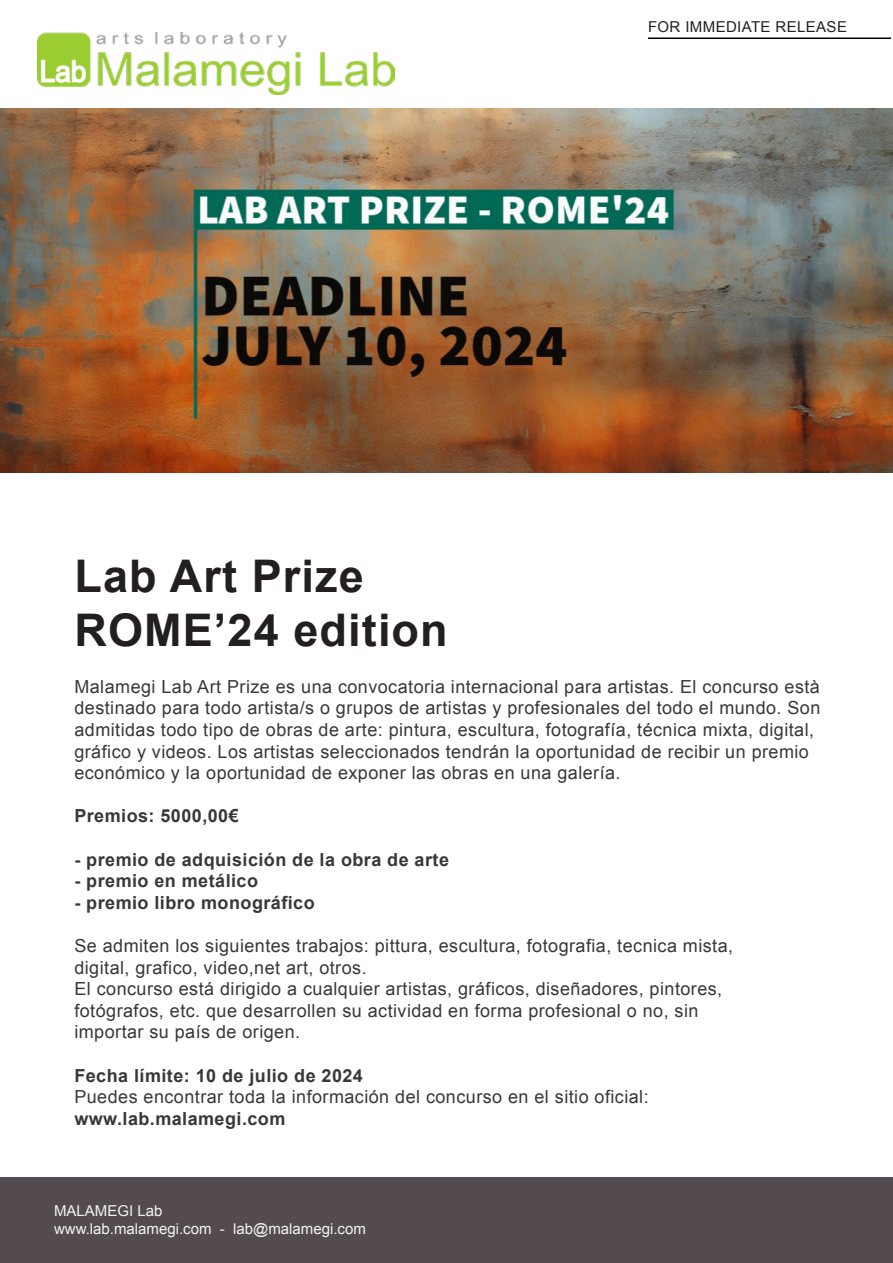
<style>
.page{position:relative;width:893px;height:1263px;background:#fff}
.page>*{position:absolute;margin:0;border:0;box-sizing:border-box;transform-origin:0 0}
.t1{font:700 45px "Arial";letter-spacing:.025em;color:#231f20}
.t2{font:18px/21.6px "Arial";letter-spacing:.025em;color:#383839}
.t3{font:700 18px "Arial";letter-spacing:.025em;color:#383839}
.t4{font:15px "Arial";color:#f3f3f3}
.t5{font:15px "Arial";letter-spacing:.025em;color:#231f20}
</style>
<div class="page">
<div style="left:0;top:1178px;width:893px;height:85px;background:#534b50"></div>
<hr style="left:648px;top:38px;width:243px;height:1px;background:#000">
<img style="left:38px;top:32px;width:356px;height:63px">
<img style="left:0;top:108px;width:893px;height:364px">
<p class="t5" style="left:648px;top:17px;width:200px">FOR IMMEDIATE RELEASE</p>
<p class="t1" style="left:74px;top:546px;width:291px">Lab Art Prize</p>
<p class="t1" style="left:74px;top:600px;width:375px">ROME’24 edition</p>
<p class="t2" style="left:74px;top:676px;width:747px">Malamegi Lab Art Prize es una convocatoria internacional para artistas. El concurso està destinado para todo artista/s o grupos de artistas y profesionales del todo el mundo. Son admitidas todo tipo de obras de arte: pintura, escultura, fotografía, técnica mixta, digital, gráfico y videos. Los artistas seleccionados tendrán la oportunidad de recibir un premio económico y la oportunidad de exponer las obras en una galería.</p>
<p class="t3" style="left:74px;top:804px;width:166px">Premios: 5000,00€</p>
<p class="t3" style="left:74px;top:847px;width:376px">- premio de adquisición de la obra de arte</p>
<p class="t3" style="left:74px;top:869px;width:185px">- premio en metálico</p>
<p class="t3" style="left:74px;top:891px;width:242px">- premio libro monográfico</p>
<p class="t2" style="left:74px;top:935px;width:660px">Se admiten los siguientes trabajos: pittura, escultura, fotografia, tecnica mista,</p>
<p class="t2" style="left:74px;top:957px;width:294px">digital, grafico, video,net art, otros.</p>
<p class="t2" style="left:74px;top:978px;width:649px">El concurso está dirigido a cualquier artistas, gráficos, diseñadores, pintores,</p>
<p class="t2" style="left:74px;top:1000px;width:626px">fotógrafos, etc. que desarrollen su actividad en forma profesional o no, sin</p>
<p class="t2" style="left:74px;top:1021px;width:227px">importar su país de origen.</p>
<p class="t3" style="left:74px;top:1063px;width:290px">Fecha límite: 10 de julio de 2024</p>
<p class="t2" style="left:74px;top:1086px;width:576px">Puedes encontrar toda la información del concurso en el sitio oficial:</p>
<p class="t3" style="left:74px;top:1107px;width:212px">www.lab.malamegi.com</p>
<p class="t4" style="left:54px;top:1200px;width:110px">MALAMEGI Lab</p>
<p class="t4" style="left:54px;top:1218px;width:313px">www.lab.malamegi.com - lab@malamegi.com</p>
</div>
